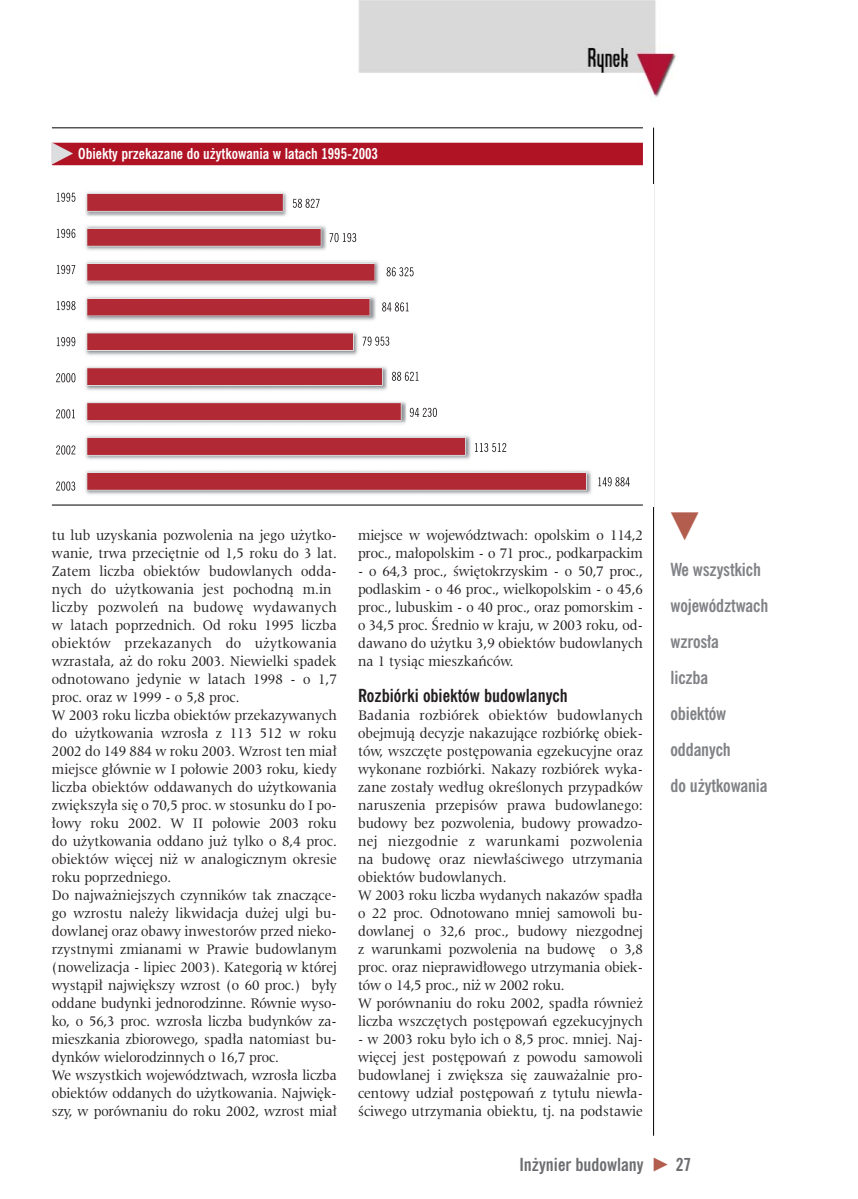
<style>
.page{position:relative;width:858px;height:1199px;background:#fff}
.page>*{position:absolute;margin:0;border:0;box-sizing:border-box;transform-origin:0 0}
.t1{font:36px "Newspaper Pi PL";color:#b35d4e}
.t2{font:700 condensed 18px/36px "News Gothic PL";letter-spacing:-.01em;color:#808285}
.t3{font:700 condensed 18px "News Gothic PL";color:#231f20}
.t4{font:700 condensed 18px "News Gothic PL";color:#6c6d70}
.t5{font:15px/18px "Latin 725 PL";color:#231f20;scale:.95 1}
.t6{font:700 condensed 15px "News Gothic PL";color:#fff}
.s1{font-family:"Newspaper Pi PL";font-weight:400;font-stretch:normal;font-size:29.25px;color:#dcdddf}
.s2{font-family:"Newspaper Pi PL";font-weight:400;font-stretch:normal;color:#b35d4e}
</style>
<div class="page">
<hr style="left:653px;top:128px;width:1px;height:1007px;background:#000">
<svg style="left:358px;top:0;width:318px;height:98px;fill:#d9d9d9"></svg>
<div style="left:52px;top:143px;width:591px;height:22px;background:#af1324"></div>
<div style="left:52px;top:184px;width:602px;height:322px;background:#fff"></div>
<img style="left:85px;top:192px;width:202px;height:25px">
<svg style="left:87px;top:193px;width:196px;height:18px;background:#b3343e"></svg>
<img style="left:85px;top:225px;width:241px;height:26px">
<svg style="left:87px;top:228px;width:234px;height:18px;background:#b3353f"></svg>
<img style="left:85px;top:260px;width:294px;height:26px">
<svg style="left:87px;top:263px;width:288px;height:18px;background:#b43741"></svg>
<img style="left:85px;top:296px;width:291px;height:25px">
<svg style="left:87px;top:298px;width:283px;height:18px;background:#b43842"></svg>
<img style="left:85px;top:331px;width:273px;height:25px">
<svg style="left:87px;top:333px;width:267px;height:18px;background:#b43842"></svg>
<img style="left:85px;top:366px;width:303px;height:25px">
<svg style="left:87px;top:368px;width:296px;height:18px;background:#b33640"></svg>
<img style="left:85px;top:401px;width:321px;height:23px">
<svg style="left:87px;top:402px;width:314px;height:18px;background:#b3353f"></svg>
<img style="left:85px;top:435px;width:386px;height:25px">
<svg style="left:87px;top:437px;width:379px;height:18px;background:#b3343e"></svg>
<img style="left:85px;top:470px;width:507px;height:25px">
<svg style="left:87px;top:472px;width:500px;height:18px;background:#b3353f"></svg>
<svg style="left:57px;top:229px;width:18px;height:9px"></svg>
<svg style="left:57px;top:265px;width:18px;height:9px"></svg>
<svg style="left:57px;top:301px;width:19px;height:9px"></svg>
<svg style="left:57px;top:337px;width:18px;height:9px"></svg>
<svg style="left:56px;top:373px;width:19px;height:9px"></svg>
<svg style="left:56px;top:409px;width:19px;height:9px"></svg>
<svg style="left:56px;top:445px;width:19px;height:9px"></svg>
<svg style="left:56px;top:481px;width:19px;height:9px"></svg>
<svg style="left:293px;top:199px;width:27px;height:9px"></svg>
<svg style="left:330px;top:233px;width:26px;height:9px"></svg>
<svg style="left:387px;top:267px;width:27px;height:9px"></svg>
<svg style="left:382px;top:302px;width:27px;height:9px"></svg>
<svg style="left:363px;top:336px;width:26px;height:10px"></svg>
<svg style="left:392px;top:372px;width:26px;height:9px"></svg>
<svg style="left:410px;top:408px;width:27px;height:9px"></svg>
<svg style="left:475px;top:443px;width:31px;height:9px"></svg>
<svg style="left:598px;top:477px;width:32px;height:9px"></svg>
<svg style="left:57px;top:193px;width:18px;height:9px"></svg>
<hr style="left:52px;top:128px;width:591px;height:1px;background:#000">
<hr style="left:52px;top:505px;width:591px;height:1px;background:#000">
<p class="t6" style="left:46px;top:148px;width:333px"><span class="s1">V</span>Obiekty przekazane do u˝ytkowania w latach 1995-2003</p>
<h1 class="t1" style="left:664px;top:506px;width:43px">X</h1>
<p class="t2" style="left:670px;top:553px;width:99px">We wszystkich województwach wzros∏a<br>liczba obiektów oddanych<br>do u˝ytkowania</p>
<p class="t5" style="left:52px;top:527px;width:301px">tu lub uzyskania pozwolenia na jego u˝ytko&shy;wanie, trwa przeci´tnie od 1,5 roku do 3 lat.<br>Zatem liczba obiektów budowlanych odda&shy;nych do u˝ytkowania jest pochodnà m.in liczby pozwoleƒ na budow´ wydawanych w latach poprzednich. Od roku 1995 liczba obiektów przekazanych do u˝ytkowania wzrasta∏a, a˝ do roku 2003. Niewielki spadek odnotowano jedynie w latach 1998 - o 1,7 proc. oraz w 1999 - o 5,8 proc.<br>W 2003 roku liczba obiektów przekazywanych do u˝ytkowania wzros∏a z 113 512 w roku 2002 do 149 884 w roku 2003. Wzrost ten mia∏ miejsce g∏ównie w I po∏owie 2003 roku, kiedy liczba obiektów oddawanych do u˝ytkowania zwi´kszy∏a si´ o 70,5 proc. w stosunku do I po-∏owy roku 2002. W II po∏owie 2003 roku do u˝ytkowania oddano ju˝ tylko o 8,4 proc. obiektów wi´cej ni˝ w analogicznym okresie roku poprzedniego.<br>Do najwa˝niejszych czynników tak znaczàce&shy;go wzrostu nale˝y likwidacja du˝ej ulgi bu&shy;dowlanej oraz obawy inwestorów przed nieko&shy;rzystnymi zmianami w Prawie budowlanym (nowelizacja - lipiec 2003). Kategorià w której wystàpi∏ najwi´kszy wzrost (o 60 proc.) by∏y oddane budynki jednorodzinne. Równie wyso&shy;ko, o 56,3 proc. wzros∏a liczba budynków za&shy;mieszkania zbiorowego, spad∏a natomiast bu&shy;dynków wielorodzinnych o 16,7 proc.<br>We wszystkich województwach, wzros∏a liczba obiektów oddanych do u˝ytkowania. Najwi´k&shy;szy, w porównaniu do roku 2002, wzrost mia∏</p>
<p class="t5" style="left:358px;top:527px;width:301px">miejsce w województwach: opolskim o 114,2 proc., ma∏opolskim - o 71 proc., podkarpackim</p>
<p class="t5" style="left:358px;top:563px;width:301px;text-align:justify">- o 64,3 proc., Êwi´tokrzyskim - o 50,7 proc., podlaskim - o 46 proc., wielkopolskim - o 45,6 proc., lubuskim - o 40 proc., oraz pomorskim - o 34,5 proc. Ârednio w kraju, w 2003 roku, od&shy;dawano do u˝ytku 3,9 obiektów budowlanych na 1 tysiàc mieszkaƒców.</p>
<p class="t3" style="left:358px;top:689px;width:211px">Rozbiórki obiektów budowlanych</p>
<p class="t5" style="left:358px;top:707px;width:301px">Badania rozbiórek obiektów budowlanych obejmujà decyzje nakazujàce rozbiórk´ obiek&shy;tów, wszcz´te post´powania egzekucyjne oraz wykonane rozbiórki. Nakazy rozbiórek wyka&shy;zane zosta∏y wed∏ug okreÊlonych przypadków naruszenia przepisów prawa budowlanego: budowy bez pozwolenia, budowy prowadzo&shy;nej niezgodnie z warunkami pozwolenia na budow´ oraz niew∏aÊciwego utrzymania obiektów budowlanych.<br>W 2003 roku liczba wydanych nakazów spad∏a o 22 proc. Odnotowano mniej samowoli bu&shy;dowlanej o 32,6 proc., budowy niezgodnej z warunkami pozwolenia na budow´ o 3,8 proc. oraz nieprawid∏owego utrzymania obiek&shy;tów o 14,5 proc., ni˝ w 2002 roku.<br>W porównaniu do roku 2002, spad∏a równie˝ liczba wszcz´tych post´powaƒ egzekucyjnych</p>
<p class="t5" style="left:358px;top:1031px;width:301px;text-align:justify">- w 2003 roku by∏o ich o 8,5 proc. mniej. Naj&shy;wi´cej jest post´powaƒ z powodu samowoli budowlanej i zwi´ksza si´ zauwa˝alnie pro&shy;centowy udzia∏ post´powaƒ z tytu∏u niew∏a-Êciwego utrzymania obiektu, tj. na podstawie</p>
<p class="t4" style="left:519px;top:1158px;width:174px">In˝ynier budowlany <span class="s2">V</span> 27</p>
</div>
